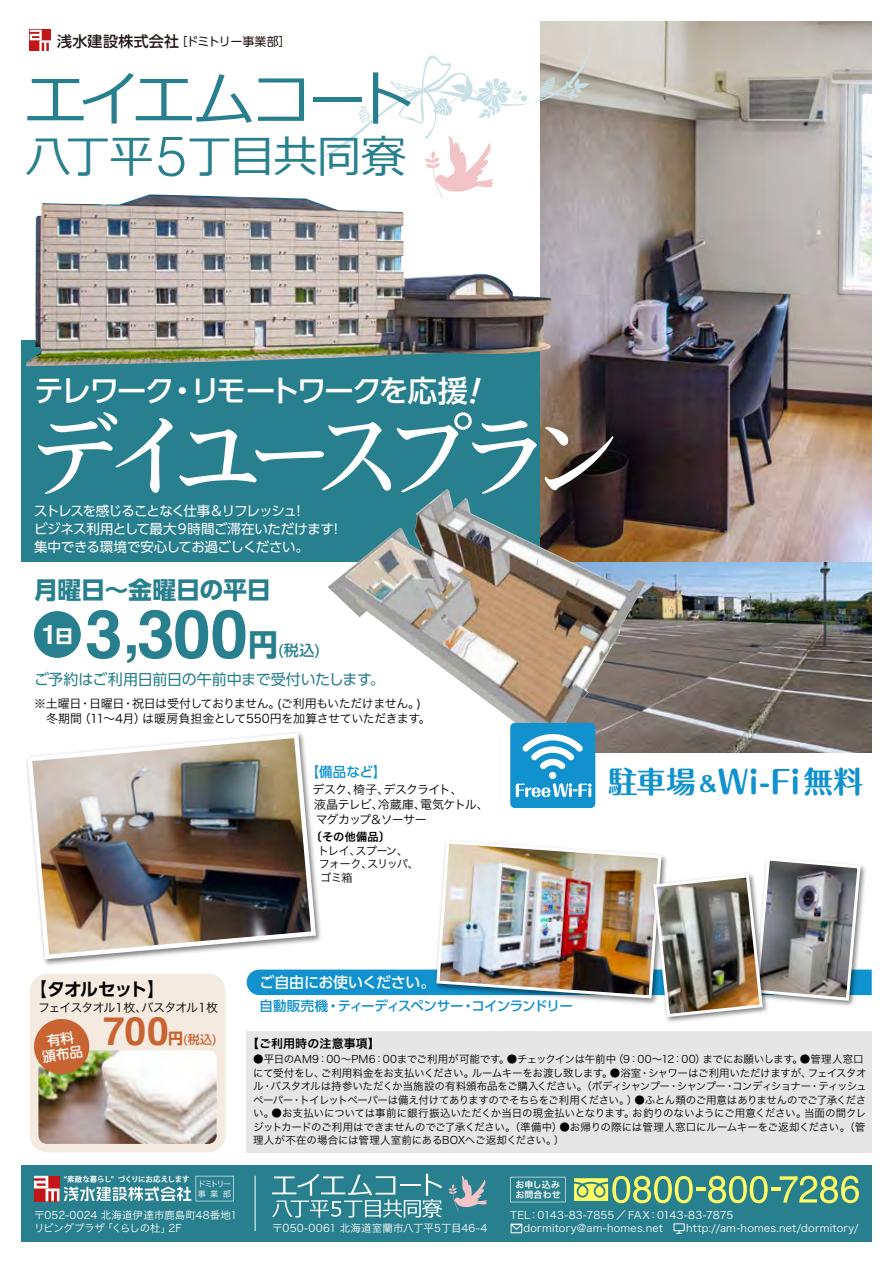
<style>
.page{position:relative;width:893px;height:1263px;background:#fff}
.page>*{position:absolute;margin:0;border:0;box-sizing:border-box;transform-origin:0 0}
.t1{font:90px "DF Mincho P Std W5";letter-spacing:-.205em;color:#fff}
.t2{font:700 67.5px "Helvetica";color:#287f8e}
.t3{font:60px "Meiryo";letter-spacing:-.085em;color:#287f8e}
.t4{font:45px "Meiryo";letter-spacing:-.035em;color:#287f8e}
.t5{font:700 39px "Helvetica";color:#c86432}
.t6{font:500 30px "UD Shin Go Pro";letter-spacing:-.09em;color:#fff}
.t7{font:700 30px "Maru Fo Pro";color:#1191cd}
.t8{font:700 27px "Helvetica";color:#fff}
.t9{font:700 24px "UD Shin Go Pro";letter-spacing:-.01em;color:#287f8e}
.t10{font:700 18px "UD Shin Go Pro De";letter-spacing:-.085em;color:#000}
.t11{font:15px "UD Shin Go Pro";letter-spacing:-.02em;color:#287f8e}
.t12{font:500 15px "UD Shin Go Pro";letter-spacing:-.015em;color:#fff}
.t13{font:500 15px "UD Shin Go Pro";color:#287f8e}
.t14{font:13.5px/18px "UD Shin Go Pro";letter-spacing:-.04em;color:#fff}
.t15{font:500 13.5px "UD Shin Go Pro";letter-spacing:-.035em;color:#1191cd}
.t16{font:12px/15px "Hira Kaku Pro W3";letter-spacing:-.045em;color:#000}
.t17{font:12px "UD Shin Go Pro";letter-spacing:-.045em;color:#231815}
.t18{font:12px "Hira Kaku Pro W3";letter-spacing:-.105em;color:#000}
.t19{font:12px "Hira Kaku Pro W6";letter-spacing:.005em;color:#000}
.t20{font:500 12px "UD Shin Go Pro";color:#c86432}
.t21{font:11.25px/13.5px "Hira Kaku Pro W3";letter-spacing:-.075em;color:#000}
.t22{font:11.25px "Hira Kaku Pro W6";letter-spacing:.01em;color:#000}
.t23{font:10.5px/13.5px "Hira Kaku Pro W3";letter-spacing:-.03em;color:#000}
.t24{font:10.5px/13.4px "Hira Kaku Pro W3";letter-spacing:.015em;color:#fff}
.t25{font:10.5px/12.6px "Hira Kaku Pro W3";letter-spacing:-.005em;color:#fff}
.t26{font:9px/9.8px "Hira Kaku Pro W6";letter-spacing:.005em;color:#fff}
.t27{font:8.25px/9.8px "Hira Kaku Pro W3";letter-spacing:-.18em;color:#fff}
.t28{font:700 7.5px "Koz Go Pro";letter-spacing:-.02em;color:#fff}
.s1{font-weight:500;font-size:15px}
.s2{font-family:"Helvetica";font-weight:300;font-size:55.5px}
.s3{font-family:"UD Shin Go Pro";font-size:18px}
.s4{font-size:57px}
.s5{font-weight:700;font-size:30px}
.s6{font-size:21px}
.s7{font-size:31.5px}
.s8{font-weight:700;font-size:15px}
</style>
<div class="page">
<div style="left:30px;top:974px;width:195px;height:178px;background:#f4eae0;border-radius:17px"></div>
<div style="left:21px;top:340px;width:851px;height:221px;background:#287f8e"></div>
<div style="left:21px;top:1165px;width:851px;height:77px;background:#287f8e"></div>
<div style="left:247px;top:1031px;width:625px;height:121px;background:#e6e6e6"></div>
<img style="left:540px;top:21px;width:332px;height:732px">
<img style="left:327px;top:489px;width:319px;height:269px">
<img style="left:38px;top:1050px;width:179px;height:94px">
<img style="left:26px;top:194px;width:525px;height:172px">
<img style="left:26px;top:732px;width:287px;height:230px">
<img style="left:247px;top:839px;width:625px;height:180px">
<svg style="left:315px;top:34px;width:279px;height:164px"></svg>
<div style="left:510px;top:723px;width:85px;height:85px;background:#1191cd;border-radius:4px"></div>
<div style="left:549px;top:772px;width:7px;height:7px;background:#fff;border-radius:50%"></div>
<svg style="left:522px;top:734px;width:61px;height:35px"></svg>
<svg style="left:516px;top:783px;width:76px;height:14px"></svg>
<svg style="left:30px;top:30px;width:21px;height:21px"></svg>
<svg style="left:34px;top:1176px;width:200px;height:25px"></svg>
<svg style="left:574px;top:1176px;width:285px;height:27px"></svg>
<svg style="left:272px;top:1174px;width:170px;height:44px"></svg>
<hr style="left:255px;top:1176px;width:1px;height:55px;background:#fff">
<svg style="left:510px;top:1177px;width:56px;height:25px"></svg>
<svg style="left:449px;top:1175px;width:38px;height:36px"></svg>
<div style="left:511px;top:1224px;width:11px;height:9px;border:1px solid #fff"></div>
<svg style="left:510px;top:1223px;width:13px;height:7px"></svg>
<div style="left:674px;top:1223px;width:11px;height:8px;border:1px solid #fff"></div>
<svg style="left:676px;top:1231px;width:6px;height:3px"></svg>
<div style="left:34px;top:611px;width:47px;height:47px;background:#287f8e;border-radius:50%"></div>
<svg style="left:34px;top:1019px;width:57px;height:57px;background:#c77f50"></svg>
<p class="t17" style="left:57px;top:31px;width:235px"><span class="s1">浅水建設株式会社</span>［ドミトリー事業部］</p>
<h3 class="t3" style="left:26px;top:57px;width:390px">エイエムコート</h3>
<h3 class="t4" style="left:26px;top:125px;width:382px">八丁平<span class="s2">5</span>丁目共同寮</h3>
<h3 class="t6" style="left:34px;top:366px;width:435px">テレワーク・リモートワークを応援</h3>
<h1 class="t1" style="left:30px;top:407px;width:593px">デイユースプラン</h1>
<p class="t14" style="left:34px;top:501px;width:310px">ストレスを感じることなく仕事＆リフレッシュ！<br>ビジネス利用として最大９時間ご滞在いただけます！集中できる環境で安心してお過ごしください。</p>
<h3 class="t9" style="left:34px;top:571px;width:238px">月曜日～金曜日の平日</h3>
<h3 class="t8" style="left:42px;top:613px;width:33px">1<span class="s3">日</span></h3>
<h2 class="t2" style="left:85px;top:580px;width:164px">3<span class="s4">,</span>300</h2>
<h3 class="t13" style="left:248px;top:638px;width:73px"><span class="s5">円</span>(税込)</h3>
<h3 class="t11" style="left:34px;top:667px;width:352px">ご予約はご利用日前日の午前中まで受付いたします。</h3>
<p class="t16" style="left:34px;top:695px;width:398px">※土曜日・日曜日・祝日は受付しておりません。(ご利用もいただけません。)　冬期間（11～4月）は暖房負担金として550円を加算させていただきます。</p>
<p class="t15" style="left:306px;top:761px;width:82px">【備品など】</p>
<p class="t16" style="left:313px;top:781px;width:178px">デスク、椅子、デスクライト、<br>液晶テレビ、冷蔵庫、電気ケトル、マグカップ＆ソーサー</p>
<p class="t22" style="left:311px;top:827px;width:81px">〔その他備品〕</p>
<p class="t21" style="left:318px;top:843px;width:103px">トレイ、スプーン、フォーク、スリッパ、ゴミ箱</p>
<h3 class="t7" style="left:608px;top:757px;width:257px">駐車場<span class="s6">＆</span><span class="s7">Wi-Fi</span>無料</h3>
<h3 class="t10" style="left:29px;top:974px;width:137px">【タオルセット】</h3>
<p class="t18" style="left:38px;top:996px;width:181px">フェイスタオル１枚、バスタオル１枚</p>
<h3 class="t12" style="left:259px;top:970px;width:177px">ご自由にお使いください。</h3>
<p class="t15" style="left:259px;top:995px;width:315px">自動販売機・ティーディスペンサー・コインランドリー</p>
<h3 class="t5" style="left:103px;top:1000px;width:67px">700</h3>
<p class="t20" style="left:168px;top:1029px;width:50px"><span class="s8">円</span>(税込)</p>
<p class="t19" style="left:247px;top:1033px;width:134px">【ご利用時の注意事項】</p>
<p class="t23" style="left:253px;top:1052px;width:615px">●平日のAM9：00～PM6：00までご利用が可能です。●チェックインは午前中（9：00～12：00）までにお願いします。●管理人窓口にて受付をし、ご利用料金をお支払いください。ルームキーをお渡し致します。●浴室・シャワーはご利用いただけますが、フェイスタオル・バスタオルは持参いただくか当施設の有料頒布品をご購入ください。（ボディシャンプー・シャンプー・コンディショナー・ティッシュペーパー・トイレットペーパーは備え付けてありますのでそちらをご利用ください。）●ふとん類のご用意はありませんのでご了承ください。●お支払いについては事前に銀行振込いただくか当日の現金払いとなります。お釣りのないようにご用意ください。当面の間クレジットカードのご利用はできませんのでご了承ください。（準備中）●お帰りの際には管理人窓口にルームキーをご返却ください。（管理人が不在の場合には管理人室前にあるBOXへご返却ください。）</p>
<p class="t28" style="left:64px;top:1175px;width:127px">“素敵な暮らし” づくりにお応えします</p>
<p class="t27" style="left:198px;top:1179px;width:35px">ドミトリー事業部</p>
<p class="t26" style="left:515px;top:1179px;width:47px">お申し込みお問合わせ</p>
<p class="t24" style="left:523px;top:1208px;width:337px;text-indent:-13px">TEL：0143-83-7855／ FAX：0143-83-7875 dormitory@am-homes.net　　 http://am-homes.net/dormitory/</p>
<p class="t25" style="left:34px;top:1208px;width:205px">〒052-0024 北海道伊達市鹿島町48番地1リビングプラザ「くらしの杜」2F</p>
<p class="t24" style="left:272px;top:1220px;width:217px">〒050-0061 北海道室蘭市八丁平5丁目46-4</p>
</div>
